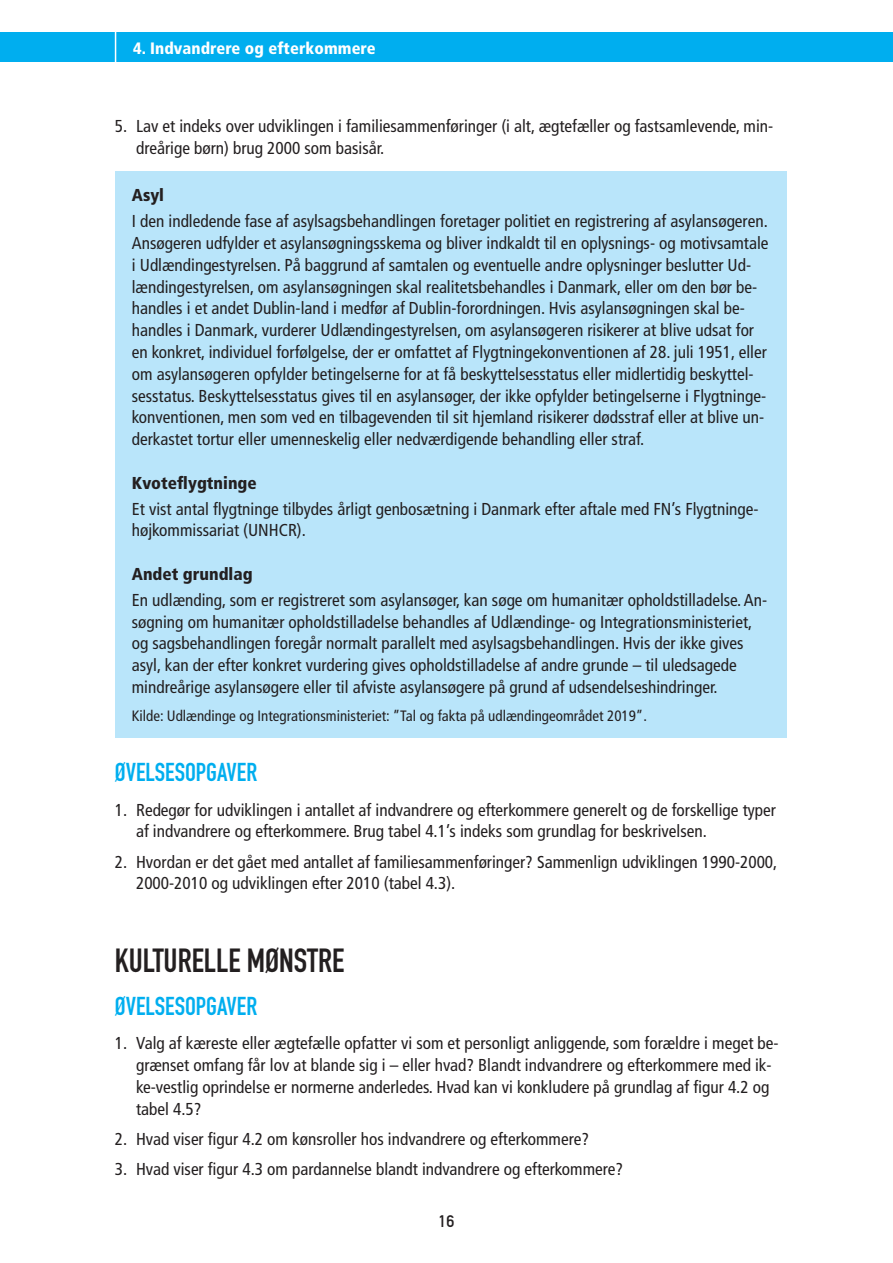
<style>
.page{position:relative;width:893px;height:1263px;background:#fff}
.page>*{position:absolute;margin:0;border:0;box-sizing:border-box;transform-origin:0 0}
.t1{font:33px "DIN Engschrift";color:#231f20}
.t2{font:25.5px "DIN Engschrift";color:#00aeef}
.t3{font:condensed 17.25px/21.8px "Frutiger";color:#231f20}
.t4{font:900 condensed 17.25px "Frutiger";color:#231f20}
.t5{font:900 condensed 16.5px "Frutiger";letter-spacing:.005em;color:#fff}
.t6{font:16.5px "DIN Mittelschrift Alternate";color:#231f20}
.t7{font:condensed 15px "Frutiger";color:#231f20}
</style>
<div class="page">
<div style="left:0;top:32px;width:893px;height:30px;background:#00aeef"></div>
<hr style="left:115px;top:30px;width:1px;height:42px;background:#fff">
<div style="left:115px;top:171px;width:672px;height:567px;background:#b9e5fa"></div>
<p class="t5" style="left:133px;top:39px;width:244px">4. Indvandrere og efterkommere</p>
<p class="t3" style="left:136px;top:115px;width:639px;text-indent:-21px">5. Lav et indeks over udviklingen i familiesammenføringer (i alt, ægtefæller og fastsamlevende, min&shy;dreårige børn) brug 2000 som basisår.</p>
<p class="t4" style="left:132px;top:185px;width:34px">Asyl</p>
<p class="t3" style="left:132px;top:211px;width:638px">I den indledende fase af asylsagsbehandlingen foretager politiet en registrering af asylansøgeren.<br>Ansøgeren udfylder et asylansøgningsskema og bliver indkaldt til en oplysnings- og motivsamtale i Udlændingestyrelsen. På baggrund af samtalen og eventuelle andre oplysninger beslutter Ud&shy;lændingestyrelsen, om asylansøgningen skal realitetsbehandles i Danmark, eller om den bør be&shy;handles i et andet Dublin-land i medfør af Dublin-forordningen. Hvis asylansøgningen skal be&shy;handles i Danmark, vurderer Udlændingestyrelsen, om asylansøgeren risikerer at blive udsat for en konkret, individuel forfølgelse, der er omfattet af Flygtningekonventionen af 28. juli 1951, eller om asylansøgeren opfylder betingelserne for at få beskyttelsesstatus eller midlertidig beskyttel&shy;sesstatus. Beskyttelsesstatus gives til en asylansøger, der ikke opfylder betingelserne i Flygtninge&shy;konventionen, men som ved en tilbagevenden til sit hjemland risikerer dødsstraf eller at blive un&shy;derkastet tortur eller umenneskelig eller nedværdigende behandling eller straf.</p>
<p class="t4" style="left:132px;top:472px;width:126px">Kvoteflygtninge</p>
<p class="t3" style="left:132px;top:498px;width:628px">Et vist antal flygtninge tilbydes årligt genbosætning i Danmark efter aftale med FN’s Flygtninge&shy;højkommissariat (UNHCR).</p>
<p class="t4" style="left:132px;top:563px;width:122px">Andet grundlag</p>
<p class="t3" style="left:132px;top:589px;width:637px">En udlænding, som er registreret som asylansøger, kan søge om humanitær opholdstilladelse. An&shy;søgning om humanitær opholdstilladelse behandles af Udlændinge- og Integrationsministeriet, og sagsbehandlingen foregår normalt parallelt med asylsagsbehandlingen. Hvis der ikke gives asyl, kan der efter konkret vurdering gives opholdstilladelse af andre grunde – til uledsagede mindreårige asylansøgere eller til afviste asylansøgere på grund af udsendelseshindringer.</p>
<p class="t7" style="left:132px;top:707px;width:517px">Kilde: Udlændinge og Integrationsministeriet: ”Tal og fakta på udlændingeområdet 2019”.</p>
<h2 class="t2" style="left:115px;top:757px;width:144px">ØVELSESOPGAVER</h2>
<p class="t3" style="left:136px;top:799px;width:641px;text-indent:-21px">1. Redegør for udviklingen i antallet af indvandrere og efterkommere generelt og de forskellige typer af indvandrere og efterkommere. Brug tabel 4.1’s indeks som grundlag for beskrivelsen.</p>
<p class="t3" style="left:136px;top:851px;width:643px;text-indent:-21px">2. Hvordan er det gået med antallet af familiesammenføringer? Sammenlign udviklingen 1990-2000,<br>2000-2010 og udviklingen efter 2010 (tabel 4.3).</p>
<h1 class="t1" style="left:115px;top:941px;width:231px">KULTURELLE MØNSTRE</h1>
<h2 class="t2" style="left:115px;top:991px;width:144px">ØVELSESOPGAVER</h2>
<p class="t3" style="left:136px;top:1033px;width:644px;text-indent:-21px">1. Valg af kæreste eller ægtefælle opfatter vi som et personligt anliggende, som forældre i meget be&shy;grænset omfang får lov at blande sig i – eller hvad? Blandt indvandrere og efterkommere med ik&shy;ke-vestlig oprindelse er normerne anderledes. Hvad kan vi konkludere på grundlag af figur 4.2 og tabel 4.5?</p>
<p class="t3" style="left:115px;top:1128px;width:476px">2. Hvad viser figur 4.2 om kønsroller hos indvandrere og efterkommere?</p>
<p class="t3" style="left:115px;top:1158px;width:510px">3. Hvad viser figur 4.3 om pardannelse blandt indvandrere og efterkommere?</p>
<p class="t6" style="left:439px;top:1212px;width:17px">16</p>
</div>
